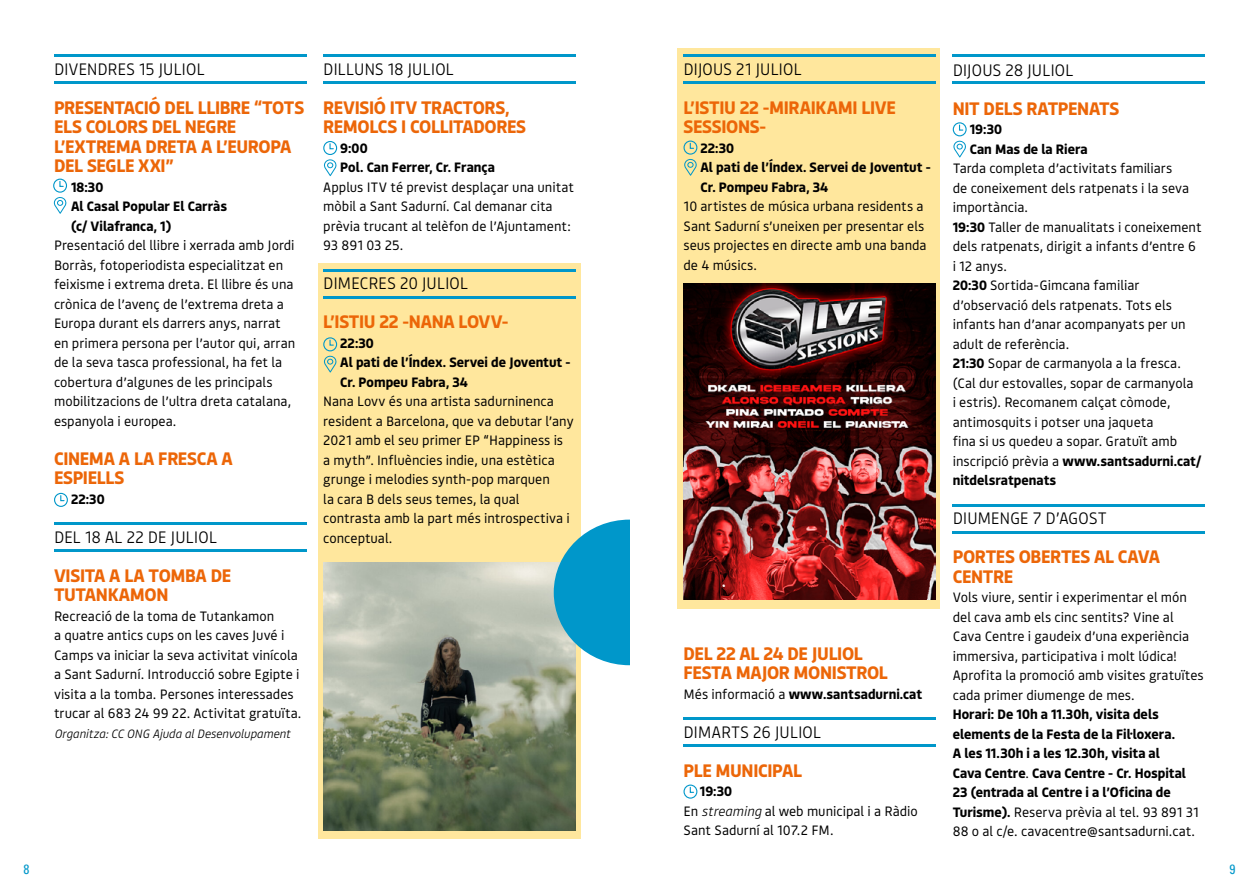
<style>
.page{position:relative;width:1259px;height:893px;background:#fff}
.page>*{position:absolute;margin:0;border:0;box-sizing:border-box;transform-origin:0 0}
.t1{font:700 18px/19.5px "Bould";letter-spacing:-.02em;color:#ec6608}
.t2{font:300 16.5px "Bould";letter-spacing:-.02em;color:#000}
.t3{font:13.5px/19.5px "Bould";color:#000}
.t4{font:700 13.5px/19.5px "Bould";color:#000}
.t5{font:condensed 13.5px "Univers LT Std";color:#0097ca}
.t6{font:italic 300 12px "Bould";letter-spacing:-.01em;color:#000}
.s1{font-weight:400}
.s2{font-weight:700}
.s3{font-weight:300;font-style:italic}
</style>
<div class="page">
<div style="left:677px;top:48px;width:263px;height:561px;background:#ffe79d"></div>
<div style="left:318px;top:264px;width:262px;height:575px;background:#ffe79d"></div>
<hr style="left:54px;top:549px;width:252px;height:3px;background:#0097ca">
<hr style="left:54px;top:522px;width:252px;height:3px;background:#0097ca">
<hr style="left:54px;top:81px;width:252px;height:3px;background:#0097ca">
<hr style="left:54px;top:54px;width:252px;height:3px;background:#0097ca">
<hr style="left:323px;top:81px;width:252px;height:3px;background:#0097ca">
<hr style="left:323px;top:54px;width:252px;height:3px;background:#0097ca">
<hr style="left:952px;top:531px;width:253px;height:3px;background:#0097ca">
<hr style="left:952px;top:504px;width:253px;height:3px;background:#0097ca">
<hr style="left:683px;top:744px;width:252px;height:3px;background:#0097ca">
<hr style="left:683px;top:717px;width:252px;height:3px;background:#0097ca">
<hr style="left:683px;top:81px;width:252px;height:3px;background:#0097ca">
<hr style="left:683px;top:54px;width:252px;height:3px;background:#0097ca">
<hr style="left:323px;top:296px;width:252px;height:3px;background:#0097ca">
<hr style="left:323px;top:269px;width:252px;height:3px;background:#0097ca">
<div style="left:53px;top:179px;width:14px;height:14px;border:1px solid #0097ca;border-radius:50%"></div>
<svg style="left:59px;top:180px;width:5px;height:7px"></svg>
<svg style="left:54px;top:197px;width:13px;height:17px"></svg>
<div style="left:323px;top:141px;width:14px;height:14px;border:1px solid #0097ca;border-radius:50%"></div>
<svg style="left:329px;top:143px;width:5px;height:7px"></svg>
<svg style="left:324px;top:159px;width:13px;height:17px"></svg>
<div style="left:683px;top:784px;width:14px;height:15px;border:1px solid #0097ca;border-radius:50%"></div>
<svg style="left:689px;top:786px;width:5px;height:7px"></svg>
<div style="left:54px;top:493px;width:14px;height:14px;border:1px solid #0097ca;border-radius:50%"></div>
<svg style="left:60px;top:494px;width:5px;height:8px"></svg>
<div style="left:683px;top:141px;width:14px;height:14px;border:1px solid #0097ca;border-radius:50%"></div>
<svg style="left:689px;top:142px;width:5px;height:7px"></svg>
<svg style="left:684px;top:159px;width:13px;height:17px"></svg>
<div style="left:952px;top:122px;width:14px;height:14px;border:1px solid #0097ca;border-radius:50%"></div>
<svg style="left:959px;top:124px;width:5px;height:7px"></svg>
<svg style="left:953px;top:141px;width:13px;height:16px"></svg>
<div style="left:323px;top:337px;width:14px;height:14px;border:1px solid #0097ca;border-radius:50%"></div>
<svg style="left:329px;top:339px;width:5px;height:7px"></svg>
<svg style="left:324px;top:356px;width:13px;height:16px"></svg>
<img style="left:323px;top:562px;width:252px;height:268px">
<svg style="left:554px;top:520px;width:75px;height:145px;background:#31a6c7"></svg>
<img style="left:683px;top:283px;width:252px;height:317px">
<hr style="left:952px;top:81px;width:253px;height:3px;background:#0097ca">
<hr style="left:952px;top:54px;width:253px;height:3px;background:#0097ca">
<p class="t2" style="left:54px;top:58px;width:152px">DIVENDRES 15 JULIOL</p>
<h1 class="t1" style="left:54px;top:96px;width:252px">PRESENTACIÓ DEL LLIBRE “TOTS<br>ELS COLORS DEL NEGRE<br>L’EXTREMA DRETA A L’EUROPA<br>DEL SEGLE XXI”</h1>
<p class="t4" style="left:71px;top:176px;width:158px">18:30<br>Al Casal Popular El Carràs (c/ Vilafranca, 1)</p>
<p class="t3" style="left:54px;top:235px;width:243px">Presentació del llibre i xerrada amb Jordi Borràs, fotoperiodista especialitzat en feixisme i extrema dreta. El llibre és una crònica de l’avenç de l’extrema dreta a Europa durant els darrers anys, narrat en primera persona per l’autor qui, arran de la seva tasca professional, ha fet la cobertura d’algunes de les principals mobilitzacions de l’ultra dreta catalana, espanyola i europea.</p>
<h1 class="t1" style="left:54px;top:447px;width:180px">CINEMA A LA FRESCA A<br>ESPIELLS</h1>
<p class="t4" style="left:71px;top:488px;width:35px">22:30</p>
<p class="t2" style="left:54px;top:526px;width:165px">DEL 18 AL 22 DE JULIOL</p>
<h1 class="t1" style="left:54px;top:564px;width:179px">VISITA A LA TOMBA DE<br>TUTANKAMON</h1>
<p class="t3" style="left:54px;top:605px;width:249px">Recreació de la toma de Tutankamon<br>a quatre antics cups on les caves Juvé i Camps va iniciar la seva activitat vinícola a Sant Sadurní. Introducció sobre Egipte i visita a la tomba. Persones interessades trucar al 683 24 99 22. Activitat gratuïta.</p>
<p class="t6" style="left:54px;top:725px;width:238px">Organitza: CC ONG Ajuda al Desenvolupament</p>
<p class="t2" style="left:323px;top:58px;width:132px">DILLUNS 18 JULIOL</p>
<h1 class="t1" style="left:323px;top:96px;width:204px">REVISIÓ ITV TRACTORS,<br>REMOLCS I COLLITADORES</h1>
<p class="t4" style="left:340px;top:137px;width:156px">9:00<br>Pol. Can Ferrer, Cr. França</p>
<p class="t3" style="left:323px;top:176px;width:252px">Applus ITV té previst desplaçar una unitat mòbil a Sant Sadurní. Cal demanar cita prèvia trucant al telèfon de l’Ajuntament:<br>93 891 03 25.</p>
<p class="t2" style="left:323px;top:272px;width:147px">DIMECRES 20 JULIOL</p>
<h1 class="t1" style="left:323px;top:311px;width:187px">L’ISTIU 22 -NANA LOVV-</h1>
<p class="t4" style="left:340px;top:332px;width:232px">22:30<br>Al pati de l’Índex. Servei de Joventut -<br>Cr. Pompeu Fabra, 34</p>
<p class="t3" style="left:323px;top:391px;width:252px">Nana Lovv és una artista sadurninenca resident a Barcelona, que va debutar l’any 2021 amb el seu primer EP “Happiness is<br>a myth”. Influències indie, una estètica grunge i melodies synth-pop marquen<br>la cara B dels seus temes, la qual contrasta amb la part més introspectiva i conceptual.</p>
<p class="t2" style="left:683px;top:58px;width:120px">DIJOUS 21 JULIOL</p>
<h1 class="t1" style="left:683px;top:96px;width:214px">L’ISTIU 22 -MIRAIKAMI LIVE<br>SESSIONS-</h1>
<p class="t4" style="left:700px;top:137px;width:232px">22:30<br>Al pati de l’Índex. Servei de Joventut -<br>Cr. Pompeu Fabra, 34</p>
<p class="t3" style="left:683px;top:196px;width:245px">10 artistes de música urbana residents a Sant Sadurní s’uneixen per presentar els seus projectes en directe amb una banda de 4 músics.</p>
<h1 class="t1" style="left:683px;top:642px;width:206px">DEL 22 AL 24 DE JULIOL<br>FESTA MAJOR MONISTROL</h1>
<p class="t4" style="left:683px;top:683px;width:240px"><span class="s1">Més informació a</span> www.santsadurni.cat</p>
<p class="t2" style="left:683px;top:721px;width:139px">DIMARTS 26 JULIOL</p>
<h1 class="t1" style="left:683px;top:759px;width:120px">PLE MUNICIPAL</h1>
<p class="t3" style="left:683px;top:781px;width:236px;text-indent:16px"><span class="s2">19:30<br></span>En <span class="s3">streaming</span> al web municipal i a Ràdio<br>Sant Sadurní al 107.2 FM.</p>
<p class="t2" style="left:952px;top:59px;width:122px">DIJOUS 28 JULIOL</p>
<h1 class="t1" style="left:952px;top:98px;width:168px">NIT DELS RATPENATS</h1>
<p class="t4" style="left:969px;top:119px;width:119px">19:30<br>Can Mas de la Riera</p>
<p class="t3" style="left:952px;top:158px;width:250px">Tarda completa d’activitats familiars<br>de coneixement dels ratpenats i la seva importància.<br><span class="s2">19:30</span> Taller de manualitats i coneixement dels ratpenats, dirigit a infants d’entre 6 i 12 anys.<br><span class="s2">20:30</span> Sortida-Gimcana familiar d’observació dels ratpenats. Tots els infants han d’anar acompanyats per un adult de referència.<br><span class="s2">21:30</span> Sopar de carmanyola a la fresca. (Cal dur estovalles, sopar de carmanyola<br>i estris). Recomanem calçat còmode, antimosquits i potser una jaqueta<br>fina si us quedeu a sopar. Gratuït amb inscripció prèvia a <span class="s2">www.santsadurni.cat/ nitdelsratpenats</span></p>
<p class="t2" style="left:952px;top:507px;width:156px">DIUMENGE 7 D’AGOST</p>
<h1 class="t1" style="left:952px;top:546px;width:209px">PORTES OBERTES AL CAVA<br>CENTRE</h1>
<p class="t3" style="left:952px;top:587px;width:252px">Vols viure, sentir i experimentar el món del cava amb els cinc sentits? Vine al Cava Centre i gaudeix d’una experiència immersiva, participativa i molt lúdica!<br>Aprofita la promoció amb visites gratuïtes cada primer diumenge de mes.</p>
<p class="t4" style="left:952px;top:704px;width:248px">Horari: De 10h a 11.30h, visita dels elements de la Festa de la Fil·loxera.<br>A les 11.30h i a les 12.30h, visita al<br>Cava Centre<span class="s1">.</span> Cava Centre - Cr. Hospital 23 (entrada al Centre i a l’Oficina de Turisme). <span class="s1">Reserva prèvia al tel. 93 891 31<br>88 o al c/e. cavacentre@santsadurni.cat.</span></p>
<p class="t5" style="left:23px;top:861px;width:7px">8</p>
<p class="t5" style="left:1229px;top:861px;width:7px">9</p>
</div>
